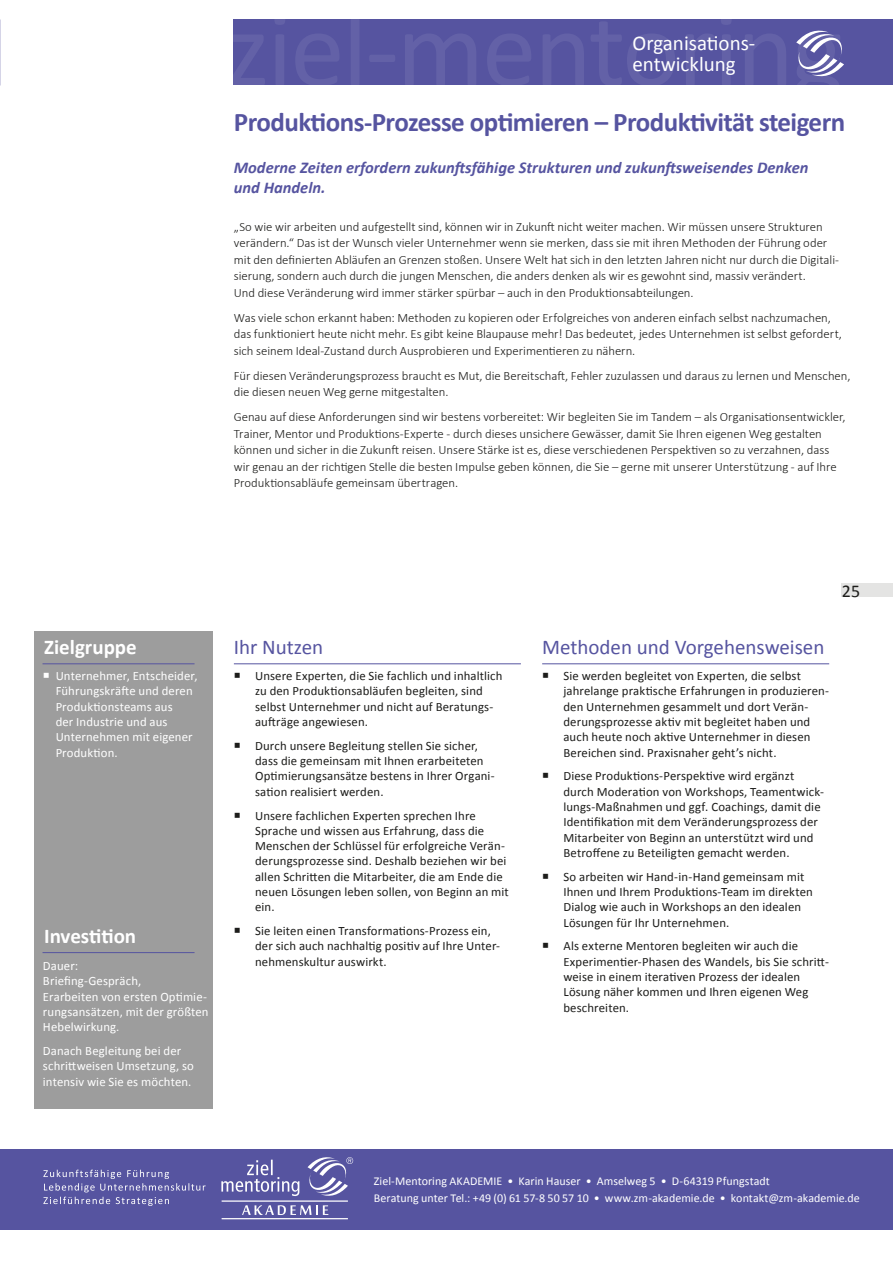
<style>
.page{position:relative;width:893px;height:1263px;background:#fff}
.page>*{position:absolute;margin:0;border:0;box-sizing:border-box;transform-origin:0 0}
.t1{font:700 27px "Calibri";letter-spacing:-.02em;color:#5654a0}
.t2{font:21px "Calibri";color:#5654a0}
.t3{font:21px/21.1px "Calibri";color:#fff}
.t4{font:700 21px "Calibri";color:#fff}
.t5{font:18px "Calibri";color:#1d1d1b}
.t6{font:italic 700 16.5px/19.8px "Calibri";color:#5654a0}
.t7{font:12.75px/15.3px "Calibri";letter-spacing:.01em;color:#1d1d1b}
.t8{font:300 12.75px/16.5px "Calibri";letter-spacing:-.005em;color:#1d1d1b}
.t9{font:12.75px/15.3px "Calibri";letter-spacing:.01em;color:#fff}
.t10{font:12px/16.5px "Calibri";color:#fff}
</style>
<div class="page">
<div style="left:34px;top:631px;width:179px;height:478px;background:#9d9d9d"></div>
<hr style="left:234px;top:663px;width:287px;height:1px;background:#5654a0">
<hr style="left:43px;top:663px;width:152px;height:1px;background:#5654a0">
<hr style="left:43px;top:952px;width:152px;height:1px;background:#5654a0">
<hr style="left:542px;top:663px;width:287px;height:1px;background:#5654a0">
<div style="left:842px;top:583px;width:51px;height:14px;background:#e4e4e3"></div>
<div style="left:0;top:1149px;width:893px;height:80px;background:#5654a0"></div>
<svg style="left:242px;top:1205px;width:86px;height:10px"></svg>
<hr style="left:222px;top:1200px;width:126px;height:2px;background:#fff">
<hr style="left:222px;top:1218px;width:126px;height:1px;background:#fff">
<svg style="left:221px;top:1157px;width:132px;height:39px"></svg>
<svg style="left:43px;top:1169px;width:163px;height:37px"></svg>
<div style="left:234px;top:20px;width:659px;height:65px;background:#5654a0"></div>
<svg style="left:233px;top:19px;width:607px;height:66px"></svg>
<svg style="left:790px;top:27px;width:54px;height:53px"></svg>
<h2 class="t3" style="left:632px;top:33px;width:124px">Organisations&shy;entwicklung</h2>
<h1 class="t1" style="left:234px;top:105px;width:613px">Produktions-Prozesse optimieren – Produktivität steigern</h1>
<p class="t6" style="left:234px;top:158px;width:576px">Moderne Zeiten erfordern zukunftsfähige Strukturen und zukunftsweisendes Denken und Handeln.</p>
<p class="t8" style="left:234px;top:218px;width:607px">„So wie wir arbeiten und aufgestellt sind, können wir in Zukunft nicht weiter machen. Wir müssen unsere Strukturen verändern.“ Das ist der Wunsch vieler Unternehmer wenn sie merken, dass sie mit ihren Methoden der Führung oder mit den definierten Abläufen an Grenzen stoßen. Unsere Welt hat sich in den letzten Jahren nicht nur durch die Digitali&shy;sierung, sondern auch durch die jungen Menschen, die anders denken als wir es gewohnt sind, massiv verändert.<br>Und diese Veränderung wird immer stärker spürbar – auch in den Produktionsabteilungen.</p>
<p class="t8" style="left:234px;top:309px;width:609px">Was viele schon erkannt haben: Methoden zu kopieren oder Erfolgreiches von anderen einfach selbst nachzumachen, das funktioniert heute nicht mehr. Es gibt keine Blaupause mehr! Das bedeutet, jedes Unternehmen ist selbst gefordert, sich seinem Ideal-Zustand durch Ausprobieren und Experimentieren zu nähern.</p>
<p class="t8" style="left:234px;top:367px;width:618px">Für diesen Veränderungsprozess braucht es Mut, die Bereitschaft, Fehler zuzulassen und daraus zu lernen und Menschen, die diesen neuen Weg gerne mitgestalten.</p>
<p class="t8" style="left:234px;top:408px;width:613px">Genau auf diese Anforderungen sind wir bestens vorbereitet: Wir begleiten Sie im Tandem – als Organisationsentwickler, Trainer, Mentor und Produktions-Experte - durch dieses unsichere Gewässer, damit Sie Ihren eigenen Weg gestalten können und sicher in die Zukunft reisen. Unsere Stärke ist es, diese verschiedenen Perspektiven so zu verzahnen, dass wir genau an der richtigen Stelle die besten Impulse geben können, die Sie – gerne mit unserer Unterstützung - auf Ihre Produktionsabläufe gemeinsam übertragen.</p>
<h2 class="t4" style="left:44px;top:633px;width:94px">Zielgruppe</h2>
<h2 class="t2" style="left:234px;top:633px;width:91px">Ihr Nutzen</h2>
<p class="t9" style="left:56px;top:668px;width:143px">Unternehmer, Entscheider,<br>Führungskräfte und deren<br>Produktionsteams aus<br>der Industrie und aus<br>Unternehmen mit eigener<br>Produktion.</p>
<h2 class="t4" style="left:44px;top:923px;width:94px">Investition</h2>
<p class="t9" style="left:43px;top:958px;width:167px">Dauer:<br>Briefing-Gespräch,<br>Erarbeiten von ersten Optimie&shy;rungsansätzen, mit der größten<br>Hebelwirkung.</p>
<p class="t9" style="left:43px;top:1043px;width:152px">Danach Begleitung bei der schrittweisen Umsetzung, so intensiv wie Sie es möchten.</p>
<p class="t7" style="left:255px;top:668px;width:249px">Unsere Experten, die Sie fachlich und inhaltlich zu den Produktionsabläufen begleiten, sind selbst Unternehmer und nicht auf Beratungs&shy;aufträge angewiesen.</p>
<p class="t7" style="left:255px;top:738px;width:241px">Durch unsere Begleitung stellen Sie sicher, dass die gemeinsam mit Ihnen erarbeiteten Optimierungsansätze bestens in Ihrer Organi&shy;sation realisiert werden.</p>
<p class="t7" style="left:255px;top:808px;width:255px">Unsere fachlichen Experten sprechen Ihre Sprache und wissen aus Erfahrung, dass die Menschen der Schlüssel für erfolgreiche Verän&shy;derungsprozesse sind. Deshalb beziehen wir bei allen Schritten die Mitarbeiter, die am Ende die neuen Lösungen leben sollen, von Beginn an mit ein.</p>
<p class="t7" style="left:255px;top:923px;width:246px">Sie leiten einen Transformations-Prozess ein, der sich auch nachhaltig positiv auf Ihre Unter&shy;nehmenskultur auswirkt.</p>
<h3 class="t5" style="left:842px;top:580px;width:20px">25</h3>
<h2 class="t2" style="left:542px;top:633px;width:284px">Methoden und Vorgehensweisen</h2>
<p class="t7" style="left:563px;top:668px;width:267px">Sie werden begleitet von Experten, die selbst jahrelange praktische Erfahrungen in produzieren&shy;den Unternehmen gesammelt und dort Verän&shy;derungsprozesse aktiv mit begleitet haben und auch heute noch aktive Unternehmer in diesen Bereichen sind. Praxisnaher geht’s nicht.</p>
<p class="t7" style="left:563px;top:768px;width:262px">Diese Produktions-Perspektive wird ergänzt durch Moderation von Workshops, Teamentwick&shy;lungs-Maßnahmen und ggf. Coachings, damit die Identifikation mit dem Veränderungsprozess der Mitarbeiter von Beginn an unterstützt wird und Betroffene zu Beteiligten gemacht werden.</p>
<p class="t7" style="left:563px;top:869px;width:251px">So arbeiten wir Hand-in-Hand gemeinsam mit Ihnen und Ihrem Produktions-Team im direkten Dialog wie auch in Workshops an den idealen Lösungen für Ihr Unternehmen.</p>
<p class="t7" style="left:563px;top:938px;width:267px">Als externe Mentoren begleiten wir auch die Experimentier-Phasen des Wandels, bis Sie schritt&shy;weise in einem iterativen Prozess der idealen Lösung näher kommen und Ihren eigenen Weg beschreiten.</p>
<p class="t10" style="left:374px;top:1173px;width:487px">Ziel-Mentoring AKADEMIE • Karin Hauser • Amselweg 5 • D-64319 Pfungstadt<br>Beratung unter Tel.: +49 (0) 61 57-8 50 57 10 • www.zm-akademie.de • kontakt@zm-akademie.de</p>
</div>
